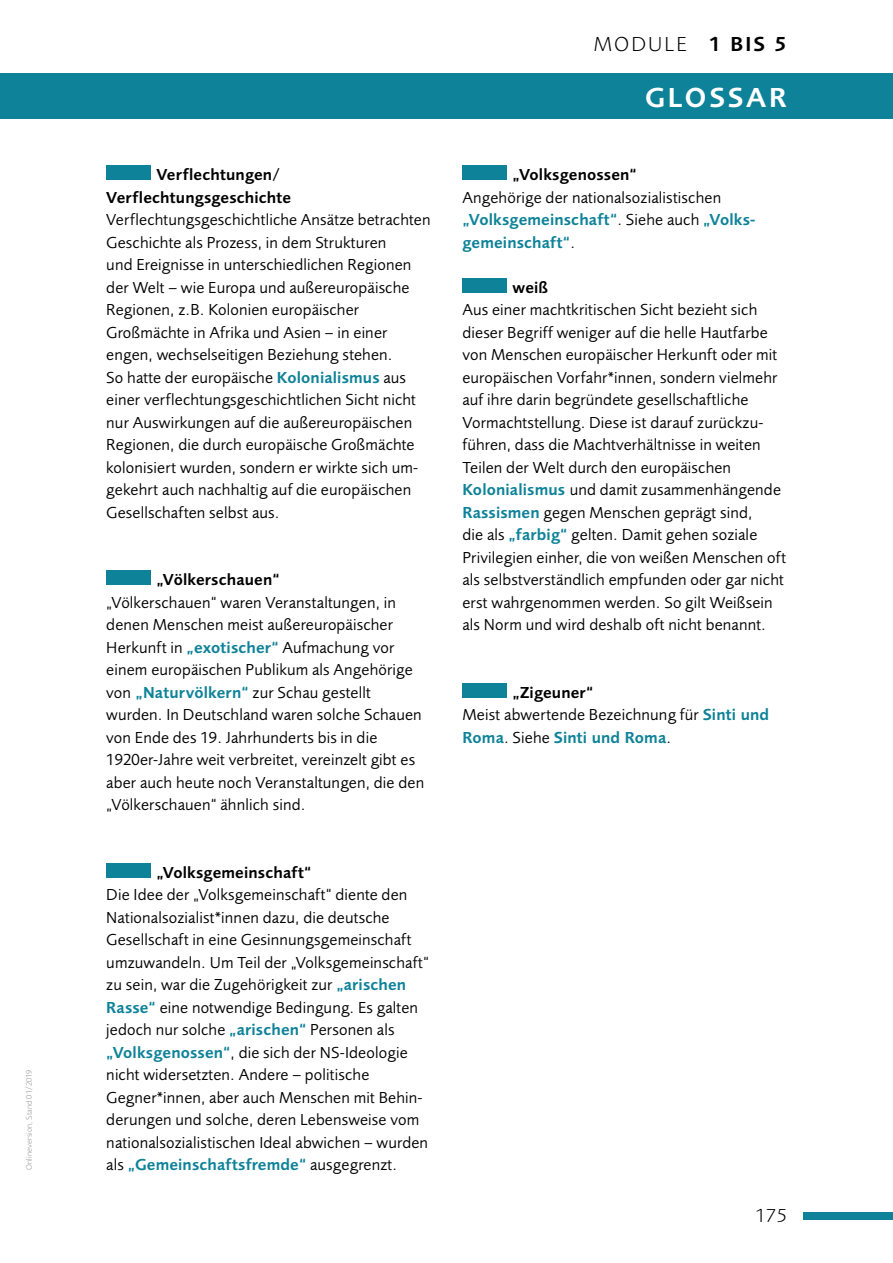
<style>
.page{position:relative;width:893px;height:1263px;background:#fff}
.page>*{position:absolute;margin:0;border:0;box-sizing:border-box;transform-origin:0 0}
.t1{font:28.5px "Foundry Sans Demi CE";letter-spacing:.1em;color:#fff}
.t2{font:300 21px "Foundry Sans";letter-spacing:.1em;color:#000}
.t3{font:19.5px "Foundry Sans Light CE";color:#000}
.t4{font:16.5px/22.5px "Foundry Sans Book CE";letter-spacing:.01em;color:#000}
.t5{font:16.5px/22.5px "Foundry Sans Demi CE";letter-spacing:.01em;color:#0d8298}
.t6{font:16.5px/22.5px "Foundry Sans Demi CE";letter-spacing:.01em;color:#000}
.t7{font:8.25px "Foundry Sans Light CE";letter-spacing:.01em;color:#919292}
.s1{font-family:"Foundry Sans Demi CE";color:#0d8298}
.s2{font-family:"Foundry Sans Book CE";color:#000}
.s3{font-family:"Foundry Sans Demi CE";font-weight:400}
</style>
<div class="page">
<div style="left:106px;top:166px;width:45px;height:14px;background:#0d8298"></div>
<div style="left:106px;top:571px;width:45px;height:14px;background:#0d8298"></div>
<div style="left:106px;top:863px;width:45px;height:15px;background:#0d8298"></div>
<div style="left:462px;top:166px;width:45px;height:14px;background:#0d8298"></div>
<div style="left:462px;top:278px;width:45px;height:14px;background:#0d8298"></div>
<div style="left:462px;top:683px;width:45px;height:15px;background:#0d8298"></div>
<div style="left:804px;top:1212px;width:89px;height:7px;background:#0d8298"></div>
<div style="left:0;top:73px;width:893px;height:45px;background:#0d8298"></div>
<p class="t7" style="left:24px;top:1170px;width:102px;rotate:-90deg">Onlineversion, Stand 01/2019</p>
<p class="t6" style="left:106px;top:163px;width:186px;text-indent:50px">Verflechtungen/<br>Verflechtungsgeschichte</p>
<p class="t4" style="left:106px;top:208px;width:326px">Verflechtungsgeschichtliche Ansätze betrachten Geschichte als Prozess, in dem Strukturen<br>und Ereignisse in unterschiedlichen Regionen der Welt – wie Europa und außereuropäische Regionen, z.B. Kolonien europäischer Großmächte in Afrika und Asien – in einer engen, wechselseitigen Beziehung stehen.<br>So hatte der europäische <span class="s1">Kolonialismus</span> aus einer verflechtungsgeschichtlichen Sicht nicht nur Auswirkungen auf die außereuropäischen Regionen, die durch europäische Großmächte kolonisiert wurden, sondern er wirkte sich um&shy;gekehrt auch nachhaltig auf die europäischen Gesellschaften selbst aus.</p>
<p class="t6" style="left:156px;top:568px;width:125px">„Völkerschauen“</p>
<p class="t4" style="left:106px;top:591px;width:319px">„Völkerschauen“ waren Veranstaltungen, in denen Menschen meist außereuropäischer Herkunft in <span class="s1">„exotischer“</span> Aufmachung vor einem europäischen Publikum als Angehörige von <span class="s1">„Naturvölkern“</span> zur Schau gestellt wurden. In Deutschland waren solche Schauen von Ende des 19. Jahrhunderts bis in die 1920er-Jahre weit verbreitet, vereinzelt gibt es aber auch heute noch Veranstaltungen, die den „Völkerschauen“ ähnlich sind.</p>
<p class="t6" style="left:156px;top:861px;width:156px">„Volksgemeinschaft“</p>
<p class="t4" style="left:106px;top:883px;width:324px">Die Idee der „Volksgemeinschaft“ diente den Nationalsozialist*innen dazu, die deutsche Gesellschaft in eine Gesinnungsgemeinschaft umzuwandeln. Um Teil der „Volksgemeinschaft“ zu sein, war die Zugehörigkeit zur <span class="s1">„arischen Rasse“</span> eine notwendige Bedingung. Es galten jedoch nur solche <span class="s1">„arischen“</span> Personen als <span class="s1">„Volksgenossen“</span>, die sich der NS-Ideologie nicht widersetzten. Andere – politische Gegner*innen, aber auch Menschen mit Behin&shy;derungen und solche, deren Lebensweise vom nationalsozialistischen Ideal abwichen – wurden</p>
<p class="t5" style="left:106px;top:1153px;width:292px"><span class="s2">als</span> „Gemeinschaftsfremde“ <span class="s2">ausgegrenzt.</span></p>
<p class="t2" style="left:594px;top:31px;width:194px">MODULE <span class="s3">1 BIS 5</span></p>
<h1 class="t1" style="left:645px;top:81px;width:143px">GLOSSAR</h1>
<p class="t6" style="left:513px;top:163px;width:126px">„Volksgenossen“</p>
<p class="t4" style="left:462px;top:186px;width:260px">Angehörige der nationalsozialistischen</p>
<p class="t5" style="left:462px;top:208px;width:294px">„Volksgemeinschaft“<span class="s2">. Siehe auch</span> „Volks&shy;gemeinschaft“<span class="s2">.</span></p>
<p class="t6" style="left:513px;top:276px;width:37px">weiß</p>
<p class="t4" style="left:462px;top:298px;width:325px">Aus einer machtkritischen Sicht bezieht sich dieser Begriff weniger auf die helle Hautfarbe von Menschen europäischer Herkunft oder mit europäischen Vorfahr*innen, sondern vielmehr auf ihre darin begründete gesellschaftliche Vormachtstellung. Diese ist darauf zurückzu&shy;führen, dass die Machtverhältnisse in weiten Teilen der Welt durch den europäischen <span class="s1">Kolonialismus</span> und damit zusammenhängende <span class="s1">Rassismen</span> gegen Menschen geprägt sind,<br>die als <span class="s1">„farbig“</span> gelten. Damit gehen soziale Privilegien einher, die von weißen Menschen oft als selbstverständlich empfunden oder gar nicht erst wahrgenommen werden. So gilt Weißsein als Norm und wird deshalb oft nicht benannt.</p>
<p class="t6" style="left:513px;top:681px;width:82px">„Zigeuner“</p>
<p class="t4" style="left:462px;top:703px;width:308px">Meist abwertende Bezeichnung für <span class="s1">Sinti und</span></p>
<p class="t5" style="left:462px;top:726px;width:210px">Roma<span class="s2">. Siehe</span> Sinti und Roma<span class="s2">.</span></p>
<p class="t3" style="left:755px;top:1204px;width:33px">175</p>
</div>
